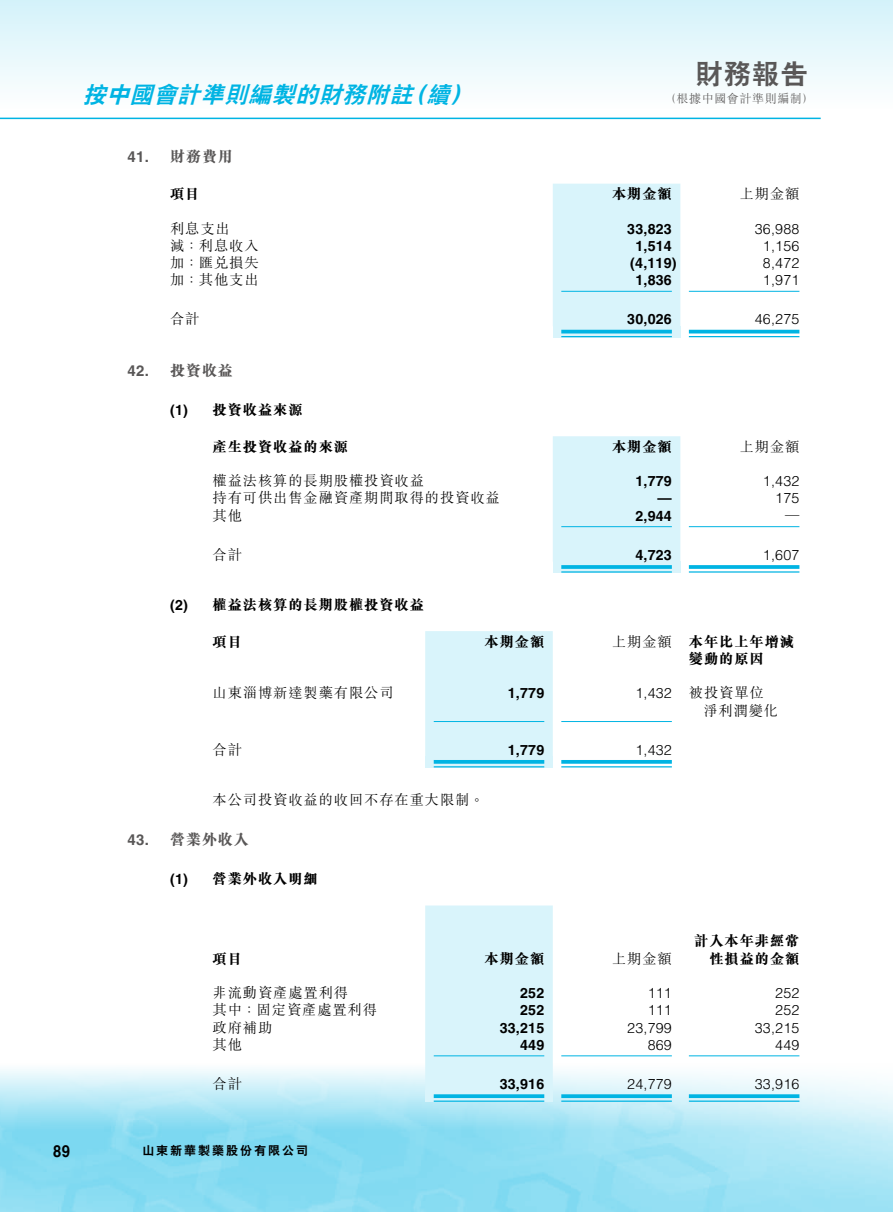
<style>
.page{position:relative;width:893px;height:1212px;background:#fff}
.page>*{position:absolute;margin:0;border:0;box-sizing:border-box;transform-origin:0 0}
.t1{font:800 27px "C Hei 2 HK";color:#595757}
.t2{font:italic 800 22.5px "C Hei 2 HK";color:#00b4e3}
.t3{font:700 16.5px "Helvetica";color:#000;scale:.9 1}
._04_Subhead_2{font:800 15px "M Sung HK";letter-spacing:.065em;color:#595757}
._04_Subhead_2-2{font:700 15px "Helvetica LT Std";color:#595757}
._01_Body_Text{font:300 14.25px "M Sung HK";letter-spacing:.065em;color:#000}
._01_Body_Text-2{font:300 14.25px "Helvetica LT Std";letter-spacing:.015em;color:#000}
._01_Body_Text-3{font:700 14.25px "Helvetica LT Std";letter-spacing:.015em;color:#000}
._01_Body_Text-4{font:800 14.25px "M Sung HK";letter-spacing:.065em;color:#000}
._05_Subhead_3{font:800 14.25px "M Sung HK";letter-spacing:.065em;color:#000}
._05_Subhead_3-2{font:700 14.25px "Helvetica LT Std";color:#000}
.t4{font:800 12px "C Hei 2 HK";letter-spacing:.165em;color:#000}
.t5{font:300 12px "M Sung HK";letter-spacing:.05em;color:#595757}
</style>
<div class="page">
<div style="left:0;top:0;width:893px;height:109px;background:linear-gradient(to bottom,#d3f2fa,#fefefe)"></div>
<hr style="left:0;top:118px;width:821px;height:1px;background:#00b4e3">
<div style="left:553px;top:184px;width:127px;height:142px;background:#d9f4fb"></div>
<svg style="left:553px;top:326px;width:127px;height:11px"></svg>
<hr style="left:561px;top:291px;width:111px;height:1px;background:#00b4e3">
<hr style="left:689px;top:291px;width:110px;height:1px;background:#00b4e3">
<hr style="left:561px;top:330px;width:111px;height:3px;background:#00b4e3">
<hr style="left:561px;top:336px;width:111px;height:1px;background:#00b4e3">
<hr style="left:689px;top:330px;width:110px;height:3px;background:#00b4e3">
<hr style="left:689px;top:336px;width:110px;height:1px;background:#00b4e3">
<div style="left:553px;top:436px;width:127px;height:125px;background:#d9f4fb"></div>
<div style="left:553px;top:561px;width:127px;height:12px;background:#d9f4fb"></div>
<hr style="left:561px;top:526px;width:111px;height:1px;background:#00b4e3">
<hr style="left:689px;top:526px;width:110px;height:1px;background:#00b4e3">
<svg style="left:561px;top:565px;width:111px;height:4px"></svg>
<hr style="left:561px;top:571px;width:111px;height:2px;background:#00b4e3">
<svg style="left:689px;top:565px;width:110px;height:4px"></svg>
<hr style="left:689px;top:571px;width:110px;height:2px;background:#00b4e3">
<div style="left:425px;top:631px;width:128px;height:125px;background:#d9f4fb"></div>
<div style="left:425px;top:756px;width:128px;height:11px;background:#d9f4fb"></div>
<hr style="left:434px;top:721px;width:110px;height:1px;background:#00b4e3">
<hr style="left:561px;top:721px;width:111px;height:1px;background:#00b4e3">
<svg style="left:434px;top:760px;width:110px;height:4px"></svg>
<hr style="left:434px;top:766px;width:110px;height:1px;background:#00b4e3">
<svg style="left:561px;top:760px;width:111px;height:4px"></svg>
<hr style="left:561px;top:766px;width:111px;height:1px;background:#00b4e3">
<div style="left:425px;top:905px;width:128px;height:186px;background:#d9f4fb"></div>
<div style="left:425px;top:1091px;width:128px;height:11px;background:#d9f4fb"></div>
<hr style="left:434px;top:1055px;width:110px;height:1px;background:#00b4e3">
<hr style="left:561px;top:1055px;width:111px;height:1px;background:#00b4e3">
<hr style="left:689px;top:1055px;width:110px;height:1px;background:#00b4e3">
<svg style="left:434px;top:1094px;width:110px;height:4px"></svg>
<hr style="left:434px;top:1100px;width:110px;height:2px;background:#00b4e3">
<svg style="left:561px;top:1094px;width:111px;height:4px"></svg>
<hr style="left:561px;top:1100px;width:111px;height:2px;background:#00b4e3">
<svg style="left:689px;top:1094px;width:110px;height:4px"></svg>
<hr style="left:689px;top:1100px;width:110px;height:2px;background:#00b4e3">
<h2 class="t2" style="left:83px;top:83px;width:374px">按中國會計準則編製的財務附註續</h2>
<h2 class="t2" style="left:404px;top:83px;width:30px">（</h2>
<h2 class="t2" style="left:449px;top:83px;width:30px">）</h2>
<p class="_04_Subhead_2-2" style="left:128px;top:148px;width:23px">41.</p>
<p class="_04_Subhead_2-2" style="left:128px;top:361px;width:23px">42.</p>
<p class="_04_Subhead_2-2" style="left:128px;top:831px;width:23px">43.</p>
<p class="_04_Subhead_2" style="left:170px;top:149px;width:64px">財務費用</p>
<p class="_01_Body_Text-4" style="left:170px;top:187px;width:31px">項目</p>
<p class="_01_Body_Text" style="left:170px;top:218px;width:61px">利息支出</p>
<p class="_01_Body_Text" style="left:170px;top:236px;width:90px">減：利息收入</p>
<p class="_01_Body_Text" style="left:170px;top:253px;width:90px">加：匯兌損失</p>
<p class="_01_Body_Text" style="left:170px;top:270px;width:90px">加：其他支出</p>
<p class="_01_Body_Text" style="left:170px;top:309px;width:31px">合計</p>
<p class="_04_Subhead_2" style="left:170px;top:363px;width:64px">投資收益</p>
<p class="_05_Subhead_3-2" style="left:170px;top:401px;width:19px">)1(</p>
<p class="_05_Subhead_3-2" style="left:170px;top:596px;width:19px">)2(</p>
<p class="_05_Subhead_3" style="left:213px;top:402px;width:92px">投資收益來源</p>
<p class="_01_Body_Text-4" style="left:213px;top:439px;width:137px">產生投資收益的來源</p>
<p class="_01_Body_Text" style="left:213px;top:471px;width:213px">權益法核算的長期股權投資收益</p>
<p class="_01_Body_Text" style="left:213px;top:488px;width:289px">持有可供出售金融資產期間取得的投資收益</p>
<p class="_01_Body_Text" style="left:213px;top:505px;width:31px">其他</p>
<p class="_01_Body_Text" style="left:213px;top:544px;width:31px">合計</p>
<p class="_05_Subhead_3" style="left:213px;top:597px;width:213px">權益法核算的長期股權投資收益</p>
<p class="_01_Body_Text-4" style="left:213px;top:634px;width:31px">項目</p>
<p class="_01_Body_Text" style="left:213px;top:683px;width:183px">山東淄博新達製藥有限公司</p>
<p class="_01_Body_Text-4" style="left:485px;top:634px;width:61px">本期金額</p>
<p class="_01_Body_Text-3" style="left:508px;top:685px;width:38px">1,779</p>
<p class="_01_Body_Text" style="left:213px;top:739px;width:31px">合計</p>
<p class="_01_Body_Text" style="left:213px;top:789px;width:273px">本公司投資收益的收回不存在重大限制。</p>
<p class="_04_Subhead_2" style="left:170px;top:832px;width:80px">營業外收入</p>
<p class="_05_Subhead_3-2" style="left:170px;top:870px;width:19px">)1(</p>
<p class="_05_Subhead_3" style="left:213px;top:872px;width:107px">營業外收入明細</p>
<p class="_01_Body_Text-3" style="left:508px;top:741px;width:38px">1,779</p>
<p class="t3" style="left:53px;top:1138px;width:20px">89</p>
<p class="_01_Body_Text-4" style="left:213px;top:951px;width:31px">項目</p>
<p class="_01_Body_Text" style="left:213px;top:983px;width:137px">非流動資產處置利得</p>
<p class="_01_Body_Text" style="left:213px;top:1000px;width:166px">其中：固定資產處置利得</p>
<p class="_01_Body_Text" style="left:213px;top:1017px;width:61px">政府補助</p>
<p class="_01_Body_Text" style="left:213px;top:1034px;width:31px">其他</p>
<p class="_01_Body_Text" style="left:213px;top:1073px;width:31px">合計</p>
<p class="t4" style="left:142px;top:1144px;width:167px">山東新華製藥股份有限公司</p>
<p class="_01_Body_Text-4" style="left:485px;top:951px;width:61px">本期金額</p>
<p class="_01_Body_Text-3" style="left:520px;top:984px;width:26px">252</p>
<p class="_01_Body_Text-3" style="left:520px;top:1002px;width:26px">252</p>
<p class="_01_Body_Text-3" style="left:500px;top:1019px;width:46px">33,215</p>
<p class="_01_Body_Text-3" style="left:520px;top:1036px;width:26px">449</p>
<p class="_01_Body_Text-3" style="left:500px;top:1075px;width:46px">33,916</p>
<h1 class="t1" style="left:696px;top:60px;width:114px">財務報告</h1>
<p class="t5" style="left:664px;top:90px;width:151px">（根據中國會計準則編制(</p>
<p class="_01_Body_Text-4" style="left:612px;top:187px;width:61px">本期金額</p>
<p class="_01_Body_Text" style="left:740px;top:184px;width:61px">上期金額</p>
<p class="_01_Body_Text-3" style="left:627px;top:220px;width:46px">33,823</p>
<p class="_01_Body_Text-2" style="left:755px;top:220px;width:46px">36,988</p>
<p class="_01_Body_Text-3" style="left:635px;top:237px;width:38px">1,514</p>
<p class="_01_Body_Text-2" style="left:763px;top:237px;width:38px">1,156</p>
<p class="_01_Body_Text-3" style="left:630px;top:254px;width:48px">)4,119(</p>
<p class="_01_Body_Text-2" style="left:763px;top:254px;width:38px">8,472</p>
<p class="_01_Body_Text-3" style="left:635px;top:272px;width:38px">1,836</p>
<p class="_01_Body_Text-2" style="left:763px;top:271px;width:38px">1,971</p>
<p class="_01_Body_Text-3" style="left:627px;top:311px;width:46px">30,026</p>
<p class="_01_Body_Text-2" style="left:755px;top:310px;width:46px">46,275</p>
<p class="_01_Body_Text-4" style="left:612px;top:439px;width:61px">本期金額</p>
<p class="_01_Body_Text" style="left:740px;top:436px;width:61px">上期金額</p>
<p class="_01_Body_Text-3" style="left:635px;top:472px;width:38px">1,779</p>
<p class="_01_Body_Text-2" style="left:763px;top:472px;width:38px">1,432</p>
<p class="_01_Body_Text-3" style="left:658px;top:490px;width:16px">—</p>
<p class="_01_Body_Text-2" style="left:775px;top:489px;width:26px">175</p>
<p class="_01_Body_Text-3" style="left:635px;top:507px;width:38px">2,944</p>
<p class="_01_Body_Text" style="left:785px;top:505px;width:16px">—</p>
<p class="_01_Body_Text-3" style="left:635px;top:546px;width:38px">4,723</p>
<p class="_01_Body_Text-2" style="left:763px;top:546px;width:38px">1,607</p>
<p class="_01_Body_Text" style="left:612px;top:631px;width:61px">上期金額</p>
<p class="_01_Body_Text-2" style="left:635px;top:684px;width:38px">1,432</p>
<p class="_01_Body_Text-2" style="left:635px;top:741px;width:38px">1,432</p>
<p class="_01_Body_Text-4" style="left:689px;top:634px;width:107px">本年比上年增減</p>
<p class="_01_Body_Text-4" style="left:689px;top:651px;width:76px">變動的原因</p>
<p class="_01_Body_Text" style="left:689px;top:683px;width:76px">被投資單位</p>
<p class="_01_Body_Text" style="left:703px;top:700px;width:76px">淨利潤變化</p>
<p class="_01_Body_Text" style="left:612px;top:948px;width:61px">上期金額</p>
<p class="_01_Body_Text-2" style="left:648px;top:984px;width:26px">111</p>
<p class="_01_Body_Text-2" style="left:648px;top:1001px;width:26px">111</p>
<p class="_01_Body_Text-2" style="left:627px;top:1019px;width:46px">23,799</p>
<p class="_01_Body_Text-2" style="left:648px;top:1036px;width:26px">869</p>
<p class="_01_Body_Text-2" style="left:627px;top:1075px;width:46px">24,779</p>
<p class="_01_Body_Text-4" style="left:694px;top:934px;width:107px">計入本年非經常</p>
<p class="_01_Body_Text-4" style="left:709px;top:951px;width:92px">性損益的金額</p>
<p class="_01_Body_Text-2" style="left:775px;top:984px;width:26px">252</p>
<p class="_01_Body_Text-2" style="left:775px;top:1001px;width:26px">252</p>
<p class="_01_Body_Text-2" style="left:755px;top:1019px;width:46px">33,215</p>
<p class="_01_Body_Text-2" style="left:775px;top:1036px;width:26px">449</p>
<p class="_01_Body_Text-2" style="left:755px;top:1075px;width:46px">33,916</p>
</div>
